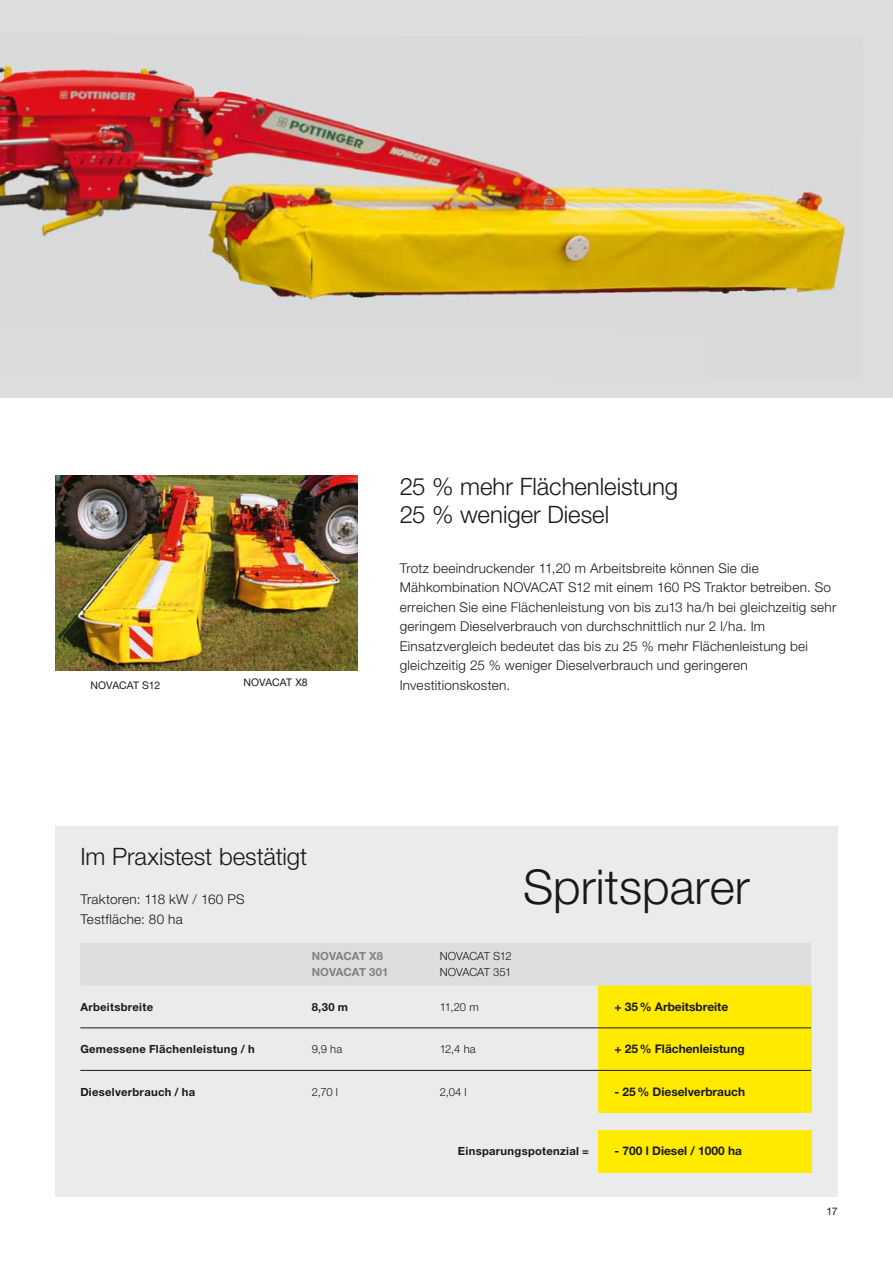
<style>
.page{position:relative;width:893px;height:1263px;background:#fff}
.page>*{position:absolute;margin:0;border:0;box-sizing:border-box;transform-origin:0 0}
.t1{font:300 48px "Helvetica Neue LTW1 G";color:#1b1819}
.t2{font:300 24px/28.5px "Helvetica Neue LTW1 G";color:#1b1819}
.t3{font:300 13.5px/19.5px "Helvetica Neue LTW1 G";letter-spacing:.02em;color:#1b1819}
.t4{font:700 11.85px "Helvetica Neue LTW1 G";color:#1b1819}
.t5{font:700 11.25px "Helvetica Neue LTW1 G";letter-spacing:.025em;color:#1b1819}
.t6{font:300 11.25px/15.8px "Helvetica Neue LTW1 G";letter-spacing:-.01em;color:#1b1819}
.t7{font:700 11.25px/15.8px "Helvetica Neue LTW1 G";color:#808183}
.t8{font:10.5px "Helvetica Neue LTW1 G";color:#1b1819}
</style>
<div class="page">
<div style="left:0;top:0;width:893px;height:397px;background:#dcddde"></div>
<img style="left:0;top:57px;width:353px;height:248px">
<img style="left:353px;top:123px;width:356px;height:180px">
<img style="left:709px;top:185px;width:137px;height:111px">
<img style="left:55px;top:475px;width:302px;height:195px">
<div style="left:55px;top:826px;width:783px;height:370px;background:#eaebeb"></div>
<div style="left:598px;top:1130px;width:214px;height:42px;background:#ffea00"></div>
<svg style="left:80px;top:943px;width:732px;height:170px"></svg>
<hr style="left:80px;top:1027px;width:731px;height:1px;background:#1b1819">
<hr style="left:80px;top:1070px;width:731px;height:1px;background:#1b1819">
<p class="t8" style="left:90px;top:681px;width:71px">NOVACAT S12</p>
<p class="t8" style="left:243px;top:678px;width:66px">NOVACAT X8</p>
<h2 class="t2" style="left:80px;top:845px;width:228px">Im Praxistest bestätigt</h2>
<p class="t3" style="left:80px;top:891px;width:166px">Traktoren: 118 kW / 160 PS<br>Testfläche: 80 ha</p>
<h2 class="t2" style="left:400px;top:475px;width:280px">25 % mehr Flächenleistung<br>25 % weniger Diesel</h2>
<p class="t3" style="left:400px;top:560px;width:438px">Trotz beeindruckender 11,20 m Arbeitsbreite können Sie die Mähkombination NOVACAT S12 mit einem 160 PS Traktor betreiben. So erreichen Sie eine Flächenleistung von bis zu13 ha/h bei gleichzeitig sehr geringem Dieselverbrauch von durchschnittlich nur 2 l/ha. Im Einsatzvergleich bedeutet das bis zu 25 % mehr Flächenleistung bei gleichzeitig 25 % weniger Dieselverbrauch und geringeren Investitionskosten.</p>
<h1 class="t1" style="left:523px;top:870px;width:228px">Spritsparer</h1>
<p class="t7" style="left:312px;top:950px;width:78px">NOVACAT X8<br>NOVACAT 301</p>
<p class="t6" style="left:440px;top:950px;width:74px">NOVACAT S12<br>NOVACAT 351</p>
<p class="t5" style="left:80px;top:1002px;width:74px">Arbeitsbreite</p>
<p class="t5" style="left:312px;top:1002px;width:38px">8,30 m</p>
<p class="t6" style="left:440px;top:1000px;width:41px">11,20 m</p>
<p class="t4" style="left:614px;top:1002px;width:115px">+ 35 % Arbeitsbreite</p>
<p class="t5" style="left:80px;top:1045px;width:176px">Gemessene Flächenleistung / h</p>
<p class="t6" style="left:312px;top:1042px;width:32px">9,9 ha</p>
<p class="t6" style="left:440px;top:1042px;width:38px">12,4 ha</p>
<p class="t4" style="left:614px;top:1045px;width:132px">+ 25 % Flächenleistung</p>
<p class="t5" style="left:80px;top:1088px;width:116px">Dieselverbrauch / ha</p>
<p class="t6" style="left:312px;top:1085px;width:28px">2,70 l</p>
<p class="t6" style="left:440px;top:1085px;width:28px">2,04 l</p>
<p class="t4" style="left:614px;top:1087px;width:132px">- 25 % Dieselverbrauch</p>
<p class="t5" style="left:458px;top:1147px;width:132px">Einsparungspotenzial =</p>
<p class="t4" style="left:614px;top:1147px;width:129px">- 700 l Diesel / 1000 ha</p>
<p class="t8" style="left:827px;top:1207px;width:13px">17</p>
</div>
